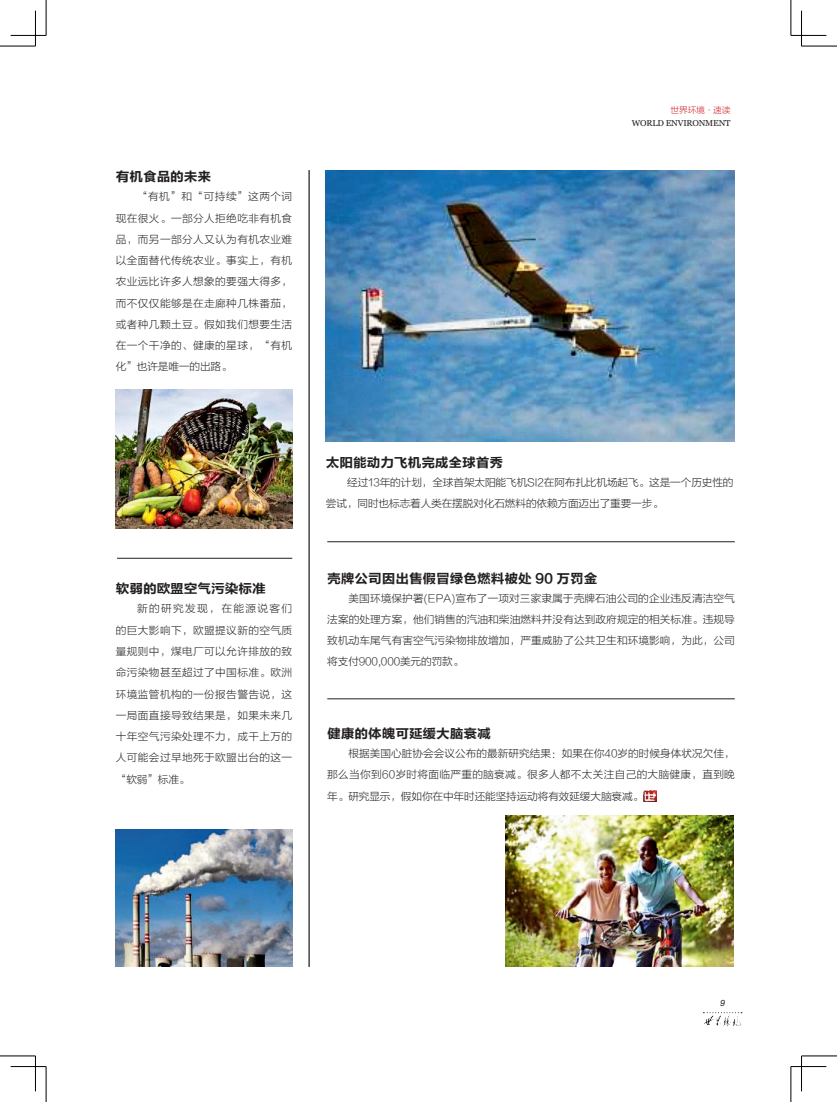
<style>
.page{position:relative;width:837px;height:1102px;background:#fff}
.page>*{position:absolute;margin:0;border:0;box-sizing:border-box;transform-origin:0 0}
.t1{font:13px "FZLTCHJW GB1 0";letter-spacing:-.01em;color:#231f20;scale:1.05 1}
.t2{font:10.38px/21.2px "FZLTXHJW GB1 0";letter-spacing:.01em;color:#231f20;text-align:justify}
.t3{font:10.38px/21.2px "FZLTXHJW GB1 0";letter-spacing:-.01em;color:#231f20}
.t4{font:8.62px/12.4px "Georgia";letter-spacing:-.025em;color:#231f20;text-align:right}
.t5{font:italic 8.62px "Arial";color:#231f20}
.s1{font-family:"FZLTXHJW GB1 0";color:#d1232a}
</style>
<div class="page">
<svg style="left:703px;top:1012px;width:38px;height:9px"></svg>
<hr style="left:308px;top:170px;width:1px;height:797px;background:#231f20">
<img style="left:116px;top:829px;width:176px;height:138px">
<hr style="left:327px;top:542px;width:407px;height:1px;background:#231f20">
<hr style="left:327px;top:699px;width:407px;height:1px;background:#231f20">
<img style="left:326px;top:170px;width:408px;height:271px">
<svg style="left:643px;top:791px;width:13px;height:10px"></svg>
<hr style="left:117px;top:558px;width:175px;height:1px;background:#231f20">
<img style="left:116px;top:390px;width:176px;height:139px">
<img style="left:505px;top:816px;width:228px;height:151px">
<hr style="left:0;top:46px;width:35px;height:1px;background:#000">
<hr style="left:801px;top:46px;width:35px;height:1px;background:#000">
<hr style="left:0;top:1056px;width:35px;height:1px;background:#000">
<hr style="left:801px;top:1056px;width:35px;height:1px;background:#000">
<hr style="left:46px;top:0;width:1px;height:35px;background:#000">
<hr style="left:46px;top:1067px;width:1px;height:35px;background:#000">
<hr style="left:790px;top:0;width:1px;height:35px;background:#000">
<hr style="left:790px;top:1067px;width:1px;height:35px;background:#000">
<hr style="left:11px;top:35px;width:35px;height:1px;background:#000">
<hr style="left:790px;top:35px;width:36px;height:1px;background:#000">
<hr style="left:11px;top:1066px;width:35px;height:1px;background:#000">
<hr style="left:790px;top:1066px;width:36px;height:1px;background:#000">
<hr style="left:35px;top:11px;width:1px;height:35px;background:#000">
<hr style="left:35px;top:1056px;width:1px;height:35px;background:#000">
<hr style="left:801px;top:11px;width:1px;height:35px;background:#000">
<hr style="left:801px;top:1056px;width:1px;height:35px;background:#000">
<p class="t1" style="left:116px;top:170px;width:92px">有机食品的未来</p>
<p class="t2" style="left:116px;top:187px;width:178px;text-indent:21px">“有机”和“可持续”这两个词现在很火。一部分人拒绝吃非有机食品，而另一部分人又认为有机农业难以全面替代传统农业。事实上，有机农业远比许多人想象的要强大得多，而不仅仅能够是在走廊种几株番茄，或者种几颗土豆。假如我们想要生活在一个干净的、健康的星球，“有机化”也许是唯一的出路。</p>
<p class="t1" style="left:116px;top:582px;width:144px">软弱的欧盟空气污染标准</p>
<p class="t2" style="left:116px;top:599px;width:178px;text-indent:21px">新的研究发现，在能源说客们的巨大影响下，欧盟提议新的空气质量规则中，煤电厂可以允许排放的致命污染物甚至超过了中国标准。欧洲环境监管机构的一份报告警告说，这一局面直接导致结果是，如果未来几十年空气污染处理不力，成千上万的人可能会过早地死于欧盟出台的这一“软弱”标准。</p>
<p class="t4" style="left:631px;top:104px;width:100px"><span class="s1">世界环境·速读<br></span>WORLD ENVIRONMENT</p>
<p class="t1" style="left:326px;top:455px;width:170px">太阳能动力飞机完成全球首秀</p>
<p class="t3" style="left:326px;top:472px;width:409px;text-indent:21px">经过13年的计划，全球首架太阳能飞机SI2在阿布扎比机场起飞。这是一个历史性的尝试，同时也标志着人类在摆脱对化石燃料的依赖方面迈出了重要一步。</p>
<p class="t1" style="left:327px;top:571px;width:259px">壳牌公司因出售假冒绿色燃料被处 90 万罚金</p>
<p class="t2" style="left:327px;top:588px;width:409px;text-indent:21px">美国环境保护署(EPA)宣布了一项对三家隶属于壳牌石油公司的企业违反清洁空气法案的处理方案，他们销售的汽油和柴油燃料并没有达到政府规定的相关标准。违规导致机动车尾气有害空气污染物排放增加，严重威胁了公共卫生和环境影响，为此，公司将支付900,000美元的罚款。</p>
<p class="t1" style="left:327px;top:726px;width:157px">健康的体魄可延缓大脑衰减</p>
<p class="t2" style="left:327px;top:743px;width:409px;text-indent:21px">根据美国心脏协会会议公布的最新研究结果：如果在你40岁的时候身体状况欠佳，那么当你到60岁时将面临严重的脑衰减。很多人都不太关注自己的大脑健康，直到晚年。研究显示，假如你在中年时还能坚持运动将有效延缓大脑衰减。</p>
<p class="t5" style="left:719px;top:998px;width:8px">9</p>
</div>
